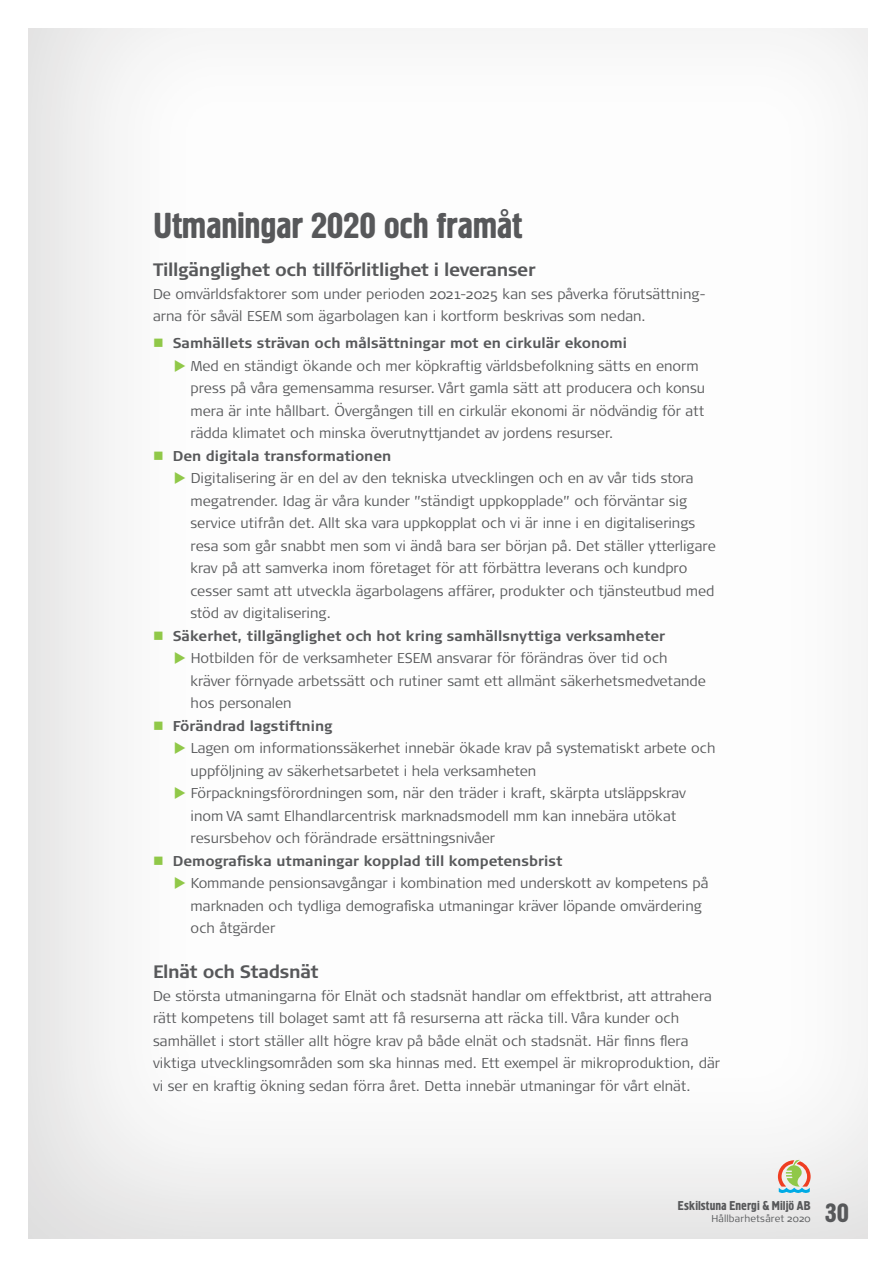
<style>
.page{position:relative;width:893px;height:1263px;background:#fff}
.page>*{position:absolute;margin:0;border:0;box-sizing:border-box;transform-origin:0 0}
.Rubbe_HUVUD{font:36px "Hermes";letter-spacing:-.01em;color:#57585a}
.t1{font:26.4px "Hermes";color:#57585a}
.Rubbe_MELLAN{font:700 18px "Signa Pro";letter-spacing:-.02em;color:#57585a}
.Bröd{font:300 14.25px/22.5px "Signa Pro";color:#57585a}
.Bröd-2{font:700 14.25px "Signa Pro";color:#57585a}
.t2{font:12.75px "Hermes";letter-spacing:.005em;color:#57585a}
.t3{font:300 9.9px "Signa Pro";letter-spacing:.01em;color:#57585a}
.s1{color:#90c848}
</style>
<div class="page">
<div style="left:27px;top:27px;width:842px;height:1212px;background:#231f20;opacity:.15"></div>
<svg style="left:778px;top:1160px;width:33px;height:33px"></svg>
<p class="Rubbe_HUVUD" style="left:153px;top:202px;width:371px">Utmaningar 2020 och framåt</p>
<p class="Rubbe_MELLAN" style="left:153px;top:258px;width:384px">Tillgänglighet och tillförlitlighet i leveranser</p>
<p class="Bröd" style="left:153px;top:282px;width:554px">De omvärldsfaktorer som under perioden 2021-2025 kan ses påverka förutsättning&shy;arna för såväl ESEM som ägarbolagen kan i kortform beskrivas som nedan.</p>
<p class="Bröd-2" style="left:153px;top:333px;width:475px"><span class="s1">■</span> Samhällets strävan och målsättningar mot en cirkulär ekonomi</p>
<p class="Bröd" style="left:191px;top:354px;width:516px;text-indent:-17px"><span class="s1">◆</span> Med en ständigt ökande och mer köpkraftig världsbefolkning sätts en enorm press på våra gemensamma resurser. Vårt gamla sätt att producera och konsu mera är inte hållbart. Övergången till en cirkulär ekonomi är nödvändig för att rädda klimatet och minska överutnyttjandet av jordens resurser.</p>
<p class="Bröd-2" style="left:153px;top:446px;width:240px"><span class="s1">■</span> Den digitala transformationen</p>
<p class="Bröd" style="left:191px;top:466px;width:527px;text-indent:-17px"><span class="s1">◆</span> Digitalisering är en del av den tekniska utvecklingen och en av vår tids stora megatrender. Idag är våra kunder ”ständigt uppkopplade” och förväntar sig service utifrån det. Allt ska vara uppkopplat och vi är inne i en digitaliserings resa som går snabbt men som vi ändå bara ser början på. Det ställer ytterligare krav på att samverka inom företaget för att förbättra leverans och kundpro cesser samt att utveckla ägarbolagens affärer, produkter och tjänsteutbud med stöd av digitalisering.</p>
<p class="Bröd-2" style="left:153px;top:626px;width:514px"><span class="s1">■</span> Säkerhet, tillgänglighet och hot kring samhällsnyttiga verksamheter</p>
<p class="Bröd" style="left:191px;top:646px;width:517px;text-indent:-17px"><span class="s1">◆</span> Hotbilden för de verksamheter ESEM ansvarar för förändras över tid och kräver förnyade arbetssätt och rutiner samt ett allmänt säkerhetsmedvetande hos personalen</p>
<p class="Bröd-2" style="left:153px;top:716px;width:181px"><span class="s1">■</span> Förändrad lagstiftning</p>
<p class="Bröd" style="left:191px;top:736px;width:526px;text-indent:-17px"><span class="s1">◆</span> Lagen om informationssäkerhet innebär ökade krav på systematiskt arbete och uppföljning av säkerhetsarbetet i hela verksamheten</p>
<p class="Bröd" style="left:191px;top:781px;width:497px;text-indent:-17px"><span class="s1">◆</span> Förpackningsförordningen som, när den träder i kraft, skärpta utsläppskrav inom VA samt Elhandlarcentrisk marknadsmodell mm kan innebära utökat resursbehov och förändrade ersättningsnivåer</p>
<p class="Bröd-2" style="left:153px;top:851px;width:411px"><span class="s1">■</span> Demografiska utmaningar kopplad till kompetensbrist</p>
<p class="Bröd" style="left:191px;top:871px;width:519px;text-indent:-17px"><span class="s1">◆</span> Kommande pensionsavgångar i kombination med underskott av kompetens på marknaden och tydliga demografiska utmaningar kräver löpande omvärdering och åtgärder</p>
<p class="Rubbe_MELLAN" style="left:153px;top:960px;width:167px">Elnät och Stadsnät</p>
<p class="Bröd" style="left:153px;top:984px;width:569px">De största utmaningarna för Elnät och stadsnät handlar om effektbrist, att attrahera rätt kompetens till bolaget samt att få resurserna att räcka till. Våra kunder och samhället i stort ställer allt högre krav på både elnät och stadsnät. Här finns flera viktiga utvecklingsområden som ska hinnas med. Ett exempel är mikroproduktion, där vi ser en kraftig ökning sedan förra året. Detta innebär utmaningar för vårt elnät.</p>
<p class="t2" style="left:678px;top:1197px;width:134px">Eskilstuna Energi &amp; Miljö AB</p>
<p class="t3" style="left:711px;top:1211px;width:101px">Hållbarhetsåret 2020</p>
<h2 class="t1" style="left:825px;top:1196px;width:26px">30</h2>
</div>
